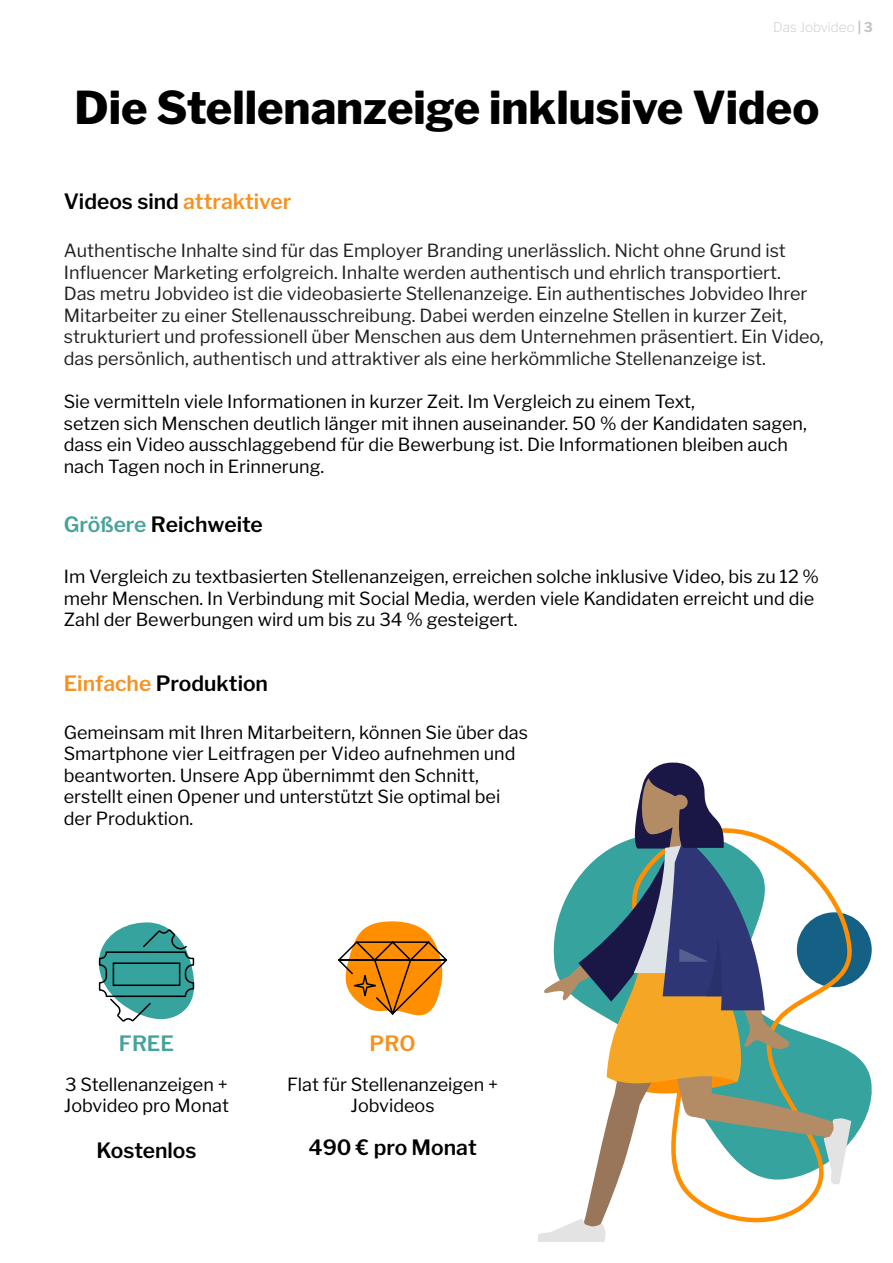
<style>
.page{position:relative;width:893px;height:1263px;background:#fff}
.page>*{position:absolute;margin:0;border:0;box-sizing:border-box;transform-origin:0 0}
.t1{font:800 45px "Libre Franklin";color:#000}
.t2{font:600 21px "Libre Franklin";color:#000}
.t3{font:600 21px "Libre Franklin";color:#f79120}
.t4{font:600 21px "Libre Franklin";color:#45a39b}
.t5{font:18px/21.6px "Libre Franklin";color:#000}
.t6{font:18px/21.6px "Libre Franklin";color:#231f20}
.t7{font:100 13.5px "Libre Franklin";color:#c3c3c3}
.s1{font-weight:700}
.s2{color:#000}
.s3{color:#45a39b}
.s4{color:#f79120}
</style>
<div class="page">
<svg style="left:854px;top:921px;width:18px;height:216px"></svg>
<div style="left:797px;top:912px;width:75px;height:75px;background:#146185;border-radius:50%"></div>
<svg style="left:538px;top:762px;width:313px;height:480px"></svg>
<svg style="left:98px;top:922px;width:97px;height:100px"></svg>
<svg style="left:338px;top:921px;width:110px;height:95px"></svg>
<p class="t7" style="left:773px;top:19px;width:101px">Das Jobvideo <span class="s1">| 3</span></p>
<p class="t1" style="left:74px;top:80px;width:746px">Die Stellenanzeige inklusive Video</p>
<p class="t3" style="left:64px;top:189px;width:229px"><span class="s2">Videos sind</span> attraktiver</p>
<p class="t6" style="left:64px;top:240px;width:724px">Authentische Inhalte sind für das Employer Branding unerlässlich. Nicht ohne Grund ist</p>
<p class="t6" style="left:64px;top:261px;width:719px">Influencer Marketing erfolgreich. Inhalte werden authentisch und ehrlich transportiert.</p>
<p class="t6" style="left:64px;top:283px;width:745px">Das metru Jobvideo ist die videobasierte Stellenanzeige. Ein authentisches Jobvideo Ihrer</p>
<p class="t6" style="left:64px;top:304px;width:725px">Mitarbeiter zu einer Stellenausschreibung. Dabei werden einzelne Stellen in kurzer Zeit,</p>
<p class="t6" style="left:64px;top:326px;width:761px">strukturiert und professionell über Menschen aus dem Unternehmen präsentiert. Ein Video, das persönlich, authentisch und attraktiver als eine herkömmliche Stellenanzeige ist.</p>
<p class="t5" style="left:64px;top:391px;width:633px">Sie vermitteln viele Informationen in kurzer Zeit. Im Vergleich zu einem Text,</p>
<p class="t5" style="left:64px;top:412px;width:745px">setzen sich Menschen deutlich länger mit ihnen auseinander. 50 % der Kandidaten sagen, dass ein Video ausschlaggebend für die Bewerbung ist. Die Informationen bleiben auch nach Tagen noch in Erinnerung.</p>
<p class="t2" style="left:64px;top:511px;width:201px"><span class="s3">Größere</span> Reichweite</p>
<p class="t5" style="left:64px;top:566px;width:757px">Im Vergleich zu textbasierten Stellenanzeigen, erreichen solche inklusive Video, bis zu 12 % mehr Menschen. In Verbindung mit Social Media, werden viele Kandidaten erreicht und die<br>Zahl der Bewerbungen wird um bis zu 34 % gesteigert.</p>
<p class="t2" style="left:64px;top:670px;width:206px"><span class="s4">Einfache</span> Produktion</p>
<p class="t5" style="left:64px;top:721px;width:466px">Gemeinsam mit Ihren Mitarbeitern, können Sie über das<br>Smartphone vier Leitfragen per Video aufnehmen und beantworten. Unsere App übernimmt den Schnitt,</p>
<p class="t5" style="left:64px;top:786px;width:438px">erstellt einen Opener und unterstützt Sie optimal bei der Produktion.</p>
<p class="t4" style="left:119px;top:1030px;width:57px">FREE</p>
<p class="t3" style="left:370px;top:1030px;width:47px">PRO</p>
<p class="t5" style="left:65px;top:1073px;width:164px">3 Stellenanzeigen +</p>
<p class="t5" style="left:64px;top:1095px;width:167px">Jobvideo pro Monat</p>
<p class="t2" style="left:97px;top:1138px;width:101px">Kostenlos</p>
<p class="t5" style="left:287px;top:1073px;width:212px;text-align:center">Flat für Stellenanzeigen +<br>Jobvideos</p>
<p class="t2" style="left:308px;top:1134px;width:170px">490 € pro Monat</p>
</div>
